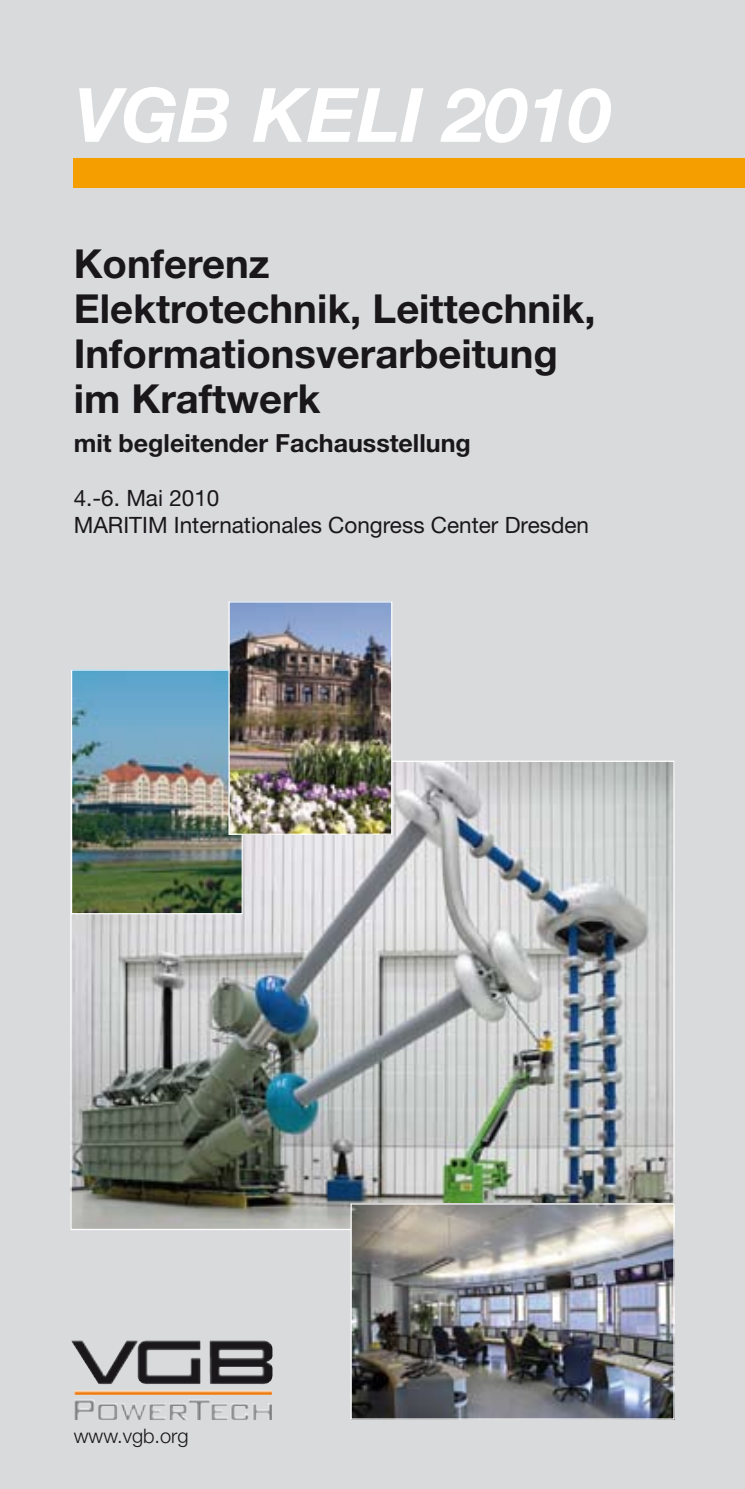
<style>
.page{position:relative;width:745px;height:1489px;background:#fff}
.page>*{position:absolute;margin:0;border:0;box-sizing:border-box;transform-origin:0 0}
.t1{font:italic 700 75px "Helvetica Neue LT";color:#fff}
.t2{font:700 40px/45px "Helvetica Neue LT";color:#1a171b}
.t3{font:700 25px "Helvetica Neue LT";color:#1a171b}
.t4{font:22.5px/27px "Helvetica Neue LT";color:#1a171b}
.t5{font:300 20px "Helvetica Neue LT";color:#1a171b}
</style>
<div class="page">
<div style="left:0;top:0;width:744px;height:1488px;background:#d9dadb"></div>
<div style="left:74px;top:158px;width:670px;height:29px;background:#f49e00"></div>
<img style="left:137px;top:1340px;width:135px;height:44px">
<img style="left:72px;top:762px;width:600px;height:465px">
<img style="left:73px;top:671px;width:168px;height:241px">
<div style="left:71px;top:669px;width:172px;height:245px;border:1px solid #fff"></div>
<img style="left:230px;top:603px;width:160px;height:229px">
<div style="left:228px;top:601px;width:164px;height:233px;border:1px solid #fff"></div>
<img style="left:352px;top:1205px;width:320px;height:212px">
<div style="left:350px;top:1203px;width:324px;height:216px;border:1px solid #fff"></div>
<h1 class="t1" style="left:74px;top:69px;width:538px">VGB KELI 2010</h1>
<p class="t2" style="left:74px;top:240px;width:523px">Konferenz<br>Elektrotechnik, Leittechnik,<br>Informationsverarbeitung im Kraftwerk</p>
<p class="t3" style="left:74px;top:428px;width:398px">mit begleitender Fachausstellung</p>
<p class="t4" style="left:74px;top:484px;width:516px">4.-6. Mai 2010<br>MARITIM Internationales Congress Center Dresden</p>
<p class="t5" style="left:74px;top:1423px;width:116px">www.vgb.org</p>
</div>
